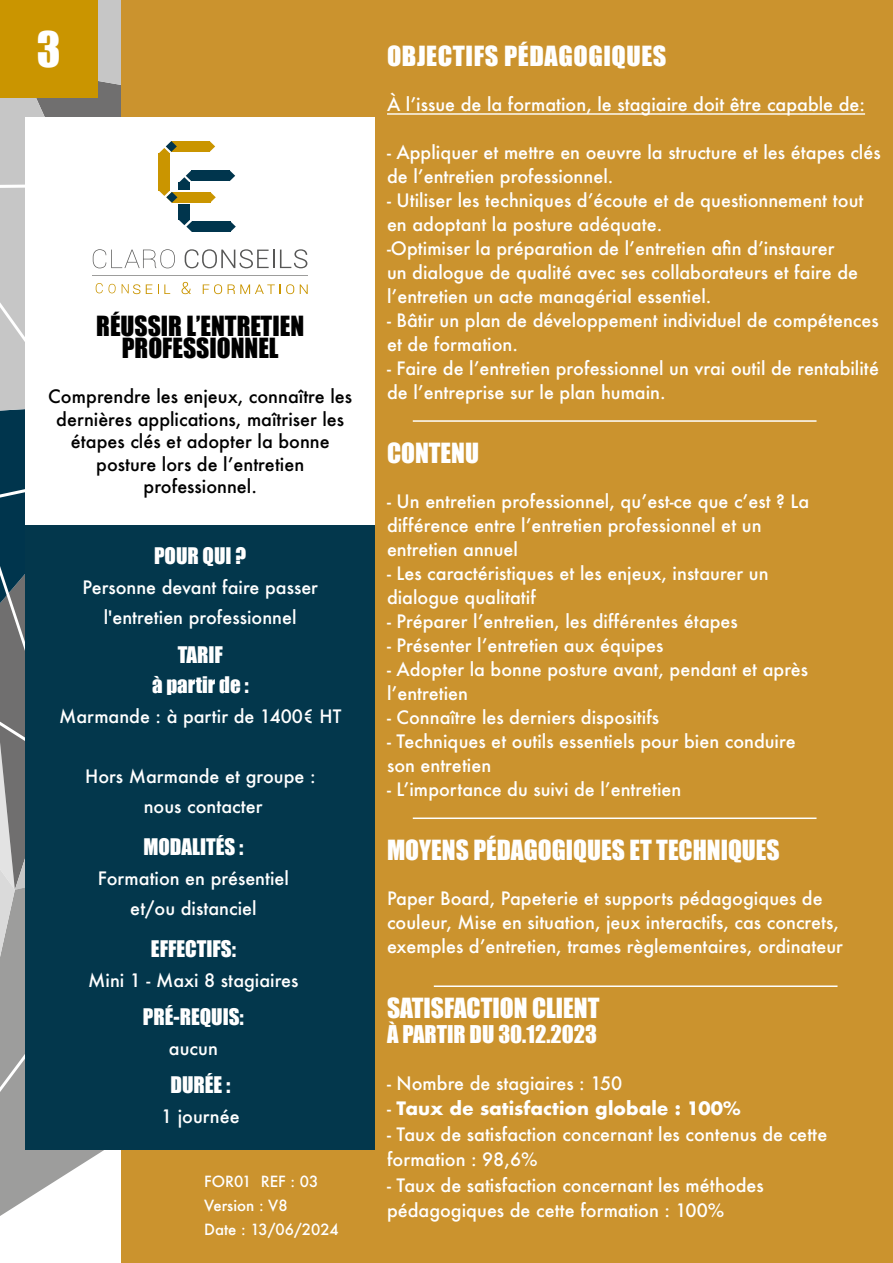
<style>
.page{position:relative;width:893px;height:1263px;background:#fff}
.page>*{position:absolute;margin:0;border:0;box-sizing:border-box;transform-origin:0 0}
.t1{font:45px "Impact";color:#fff}
.t2{font:25.5px "Impact";color:#fff}
.t3{font:25.5px/22.5px "Impact";color:#000;text-align:center}
.t4{font:25.5px "Impact";letter-spacing:.02em;color:#fff}
.t5{font:22.5px "Impact";color:#fff}
.t6{font:21px/30px "Impact";color:#fff;text-align:center}
.t7{font:500 18px/24px "Futura";color:#fff}
.t8{font:500 18px/22.5px "Futura";color:#000;text-align:center}
.t9{font:700 18px "Futura";color:#fff}
.t10{font:500 15px/23.9px "Futura";color:#fff}
.s1{font-weight:500}
</style>
<div class="page">
<svg style="left:0;top:1176px;width:122px;height:40px"></svg>
<svg style="left:0;top:87px;width:122px;height:91px;background:#a2a1a0"></svg>
<svg style="left:98px;top:0;width:24px;height:87px;background:#c2c0bc"></svg>
<svg style="left:0;top:178px;width:122px;height:998px;background:#a3a4a4"></svg>
<svg style="left:0;top:400px;width:26px;height:203px;background:#1f4b5f"></svg>
<div style="left:122px;top:0;width:771px;height:1263px;background:#cb932e"></div>
<div style="left:26px;top:117px;width:349px;height:408px;background:#fff"></div>
<div style="left:26px;top:525px;width:349px;height:624px;background:#03374c"></div>
<svg style="left:93px;top:249px;width:82px;height:19px"></svg>
<svg style="left:185px;top:249px;width:89px;height:19px"></svg>
<svg style="left:280px;top:249px;width:27px;height:19px"></svg>
<svg style="left:158px;top:284px;width:12px;height:10px"></svg>
<svg style="left:182px;top:282px;width:9px;height:12px"></svg>
<svg style="left:203px;top:284px;width:19px;height:10px"></svg>
<svg style="left:228px;top:284px;width:66px;height:10px"></svg>
<svg style="left:300px;top:284px;width:8px;height:10px"></svg>
<div style="left:159px;top:153px;width:11px;height:38px;background:#ca9500"></div>
<div style="left:171px;top:141px;width:39px;height:11px;background:#ca9500"></div>
<svg style="left:159px;top:141px;width:18px;height:12px"></svg>
<svg style="left:210px;top:141px;width:5px;height:11px"></svg>
<div style="left:179px;top:205px;width:11px;height:15px;background:#00354d"></div>
<div style="left:192px;top:221px;width:38px;height:11px;background:#00354d"></div>
<svg style="left:179px;top:220px;width:13px;height:12px"></svg>
<svg style="left:230px;top:221px;width:6px;height:11px"></svg>
<div style="left:191px;top:170px;width:39px;height:11px;background:#00354d"></div>
<svg style="left:230px;top:170px;width:5px;height:11px"></svg>
<svg style="left:159px;top:170px;width:57px;height:33px"></svg>
<hr style="left:93px;top:275px;width:215px;height:1px;background:#9d9d9c">
<svg style="left:122px;top:284px;width:30px;height:10px"></svg>
<svg style="left:96px;top:283px;width:20px;height:10px"></svg>
<hr style="left:434px;top:985px;width:403px;height:2px;background:#fffffd">
<div style="left:0;top:0;width:98px;height:98px;background:#ca9500"></div>
<hr style="left:387px;top:113px;width:478px;height:2px;background:#fff">
<hr style="left:413px;top:420px;width:403px;height:2px;background:#fffffd">
<hr style="left:413px;top:817px;width:403px;height:2px;background:#fffffd">
<h1 class="t1" style="left:37px;top:14px;width:25px">3</h1>
<h2 class="t3" style="left:96px;top:314px;width:209px">RÉUSSIR L’ENTRETIEN<br>PROFESSIONNEL</h2>
<p class="t8" style="left:48px;top:385px;width:305px">Comprendre les enjeux, connaître les dernières applications, maîtriser les étapes clés et adopter la bonne posture lors de l’entretien professionnel.</p>
<p class="t6" style="left:154px;top:540px;width:94px">POUR QUI ?</p>
<p class="t7" style="left:82px;top:572px;width:237px;line-height:30px;text-align:center">Personne devant faire passer l'entretien professionnel</p>
<p class="t6" style="left:152px;top:639px;width:98px">TARIF<br>à partir de :</p>
<p class="t7" style="left:59px;top:704px;width:284px">Marmande : à partir de 1400€ HT</p>
<p class="t7" style="left:85px;top:761px;width:232px;line-height:30px;text-align:center">Hors Marmande et groupe : nous contacter</p>
<p class="t6" style="left:143px;top:831px;width:102px">MODALITÉS :</p>
<p class="t7" style="left:98px;top:863px;width:193px;line-height:30px;text-align:center">Formation en présentiel et/ou distanciel</p>
<p class="t6" style="left:151px;top:933px;width:87px">EFFECTIFS:</p>
<p class="t7" style="left:88px;top:968px;width:212px">Mini 1 - Maxi 8 stagiaires</p>
<p class="t6" style="left:143px;top:1001px;width:102px">PRÉ-REQUIS:</p>
<p class="t7" style="left:169px;top:1036px;width:50px">aucun</p>
<p class="t6" style="left:170px;top:1069px;width:61px">DURÉE :</p>
<p class="t7" style="left:161px;top:1104px;width:80px">1 journée</p>
<p class="t10" style="left:204px;top:1169px;width:136px">FOR01 REF : 03<br>Version : V8<br>Date : 13/06/2024</p>
<h2 class="t4" style="left:387px;top:36px;width:281px">OBJECTIFS PÉDAGOGIQUES</h2>
<p class="t7" style="left:387px;top:92px;width:480px">À l’issue de la formation, le stagiaire doit être capable de:</p>
<p class="t7" style="left:387px;top:140px;width:495px">- Appliquer et mettre en oeuvre la structure et les étapes clés de l’entretien professionnel.</p>
<p class="t7" style="left:387px;top:188px;width:478px">- Utiliser les techniques d’écoute et de questionnement tout en adoptant la posture adéquate.<br>-Optimiser la préparation de l’entretien afin d’instaurer<br>un dialogue de qualité avec ses collaborateurs et faire de l’entretien un acte managérial essentiel.</p>
<p class="t7" style="left:387px;top:308px;width:493px">- Bâtir un plan de développement individuel de compétences et de formation.</p>
<p class="t7" style="left:387px;top:356px;width:493px">- Faire de l’entretien professionnel un vrai outil de rentabilité de l’entreprise sur le plan humain.</p>
<h2 class="t2" style="left:387px;top:433px;width:94px">CONTENU</h2>
<p class="t7" style="left:387px;top:489px;width:424px">- Un entretien professionnel, qu’est-ce que c’est ? La différence entre l’entretien professionnel et un entretien annuel</p>
<p class="t7" style="left:387px;top:561px;width:383px">- Les caractéristiques et les enjeux, instaurer un dialogue qualitatif</p>
<p class="t7" style="left:387px;top:609px;width:352px">- Préparer l’entretien, les différentes étapes</p>
<p class="t7" style="left:387px;top:633px;width:278px">- Présenter l’entretien aux équipes</p>
<p class="t7" style="left:387px;top:657px;width:423px">- Adopter la bonne posture avant, pendant et après l’entretien</p>
<p class="t7" style="left:387px;top:705px;width:273px">- Connaître les derniers dispositifs</p>
<p class="t7" style="left:387px;top:729px;width:410px">- Techniques et outils essentiels pour bien conduire son entretien</p>
<p class="t7" style="left:387px;top:777px;width:296px">- L’importance du suivi de l’entretien</p>
<h2 class="t2" style="left:387px;top:831px;width:394px">MOYENS PÉDAGOGIQUES ET TECHNIQUES</h2>
<p class="t7" style="left:387px;top:886px;width:457px">Paper Board, Papeterie et supports pédagogiques de couleur, Mise en situation, jeux interactifs, cas concrets, exemples d’entretien, trames règlementaires, ordinateur</p>
<h2 class="t2" style="left:387px;top:988px;width:214px">SATISFACTION CLIENT</h2>
<p class="t5" style="left:387px;top:1017px;width:212px">À PARTIR DU 30.12.2023</p>
<p class="t7" style="left:387px;top:1071px;width:237px">- Nombre de stagiaires : 150</p>
<p class="t9" style="left:387px;top:1095px;width:356px"><span class="s1">-</span> Taux de satisfaction globale : 100%</p>
<p class="t7" style="left:387px;top:1121px;width:442px;line-height:25.5px">- Taux de satisfaction concernant les contenus de cette formation : 98,6%</p>
<p class="t7" style="left:387px;top:1172px;width:378px;line-height:25.5px">- Taux de satisfaction concernant les méthodes pédagogiques de cette formation : 100%</p>
</div>
